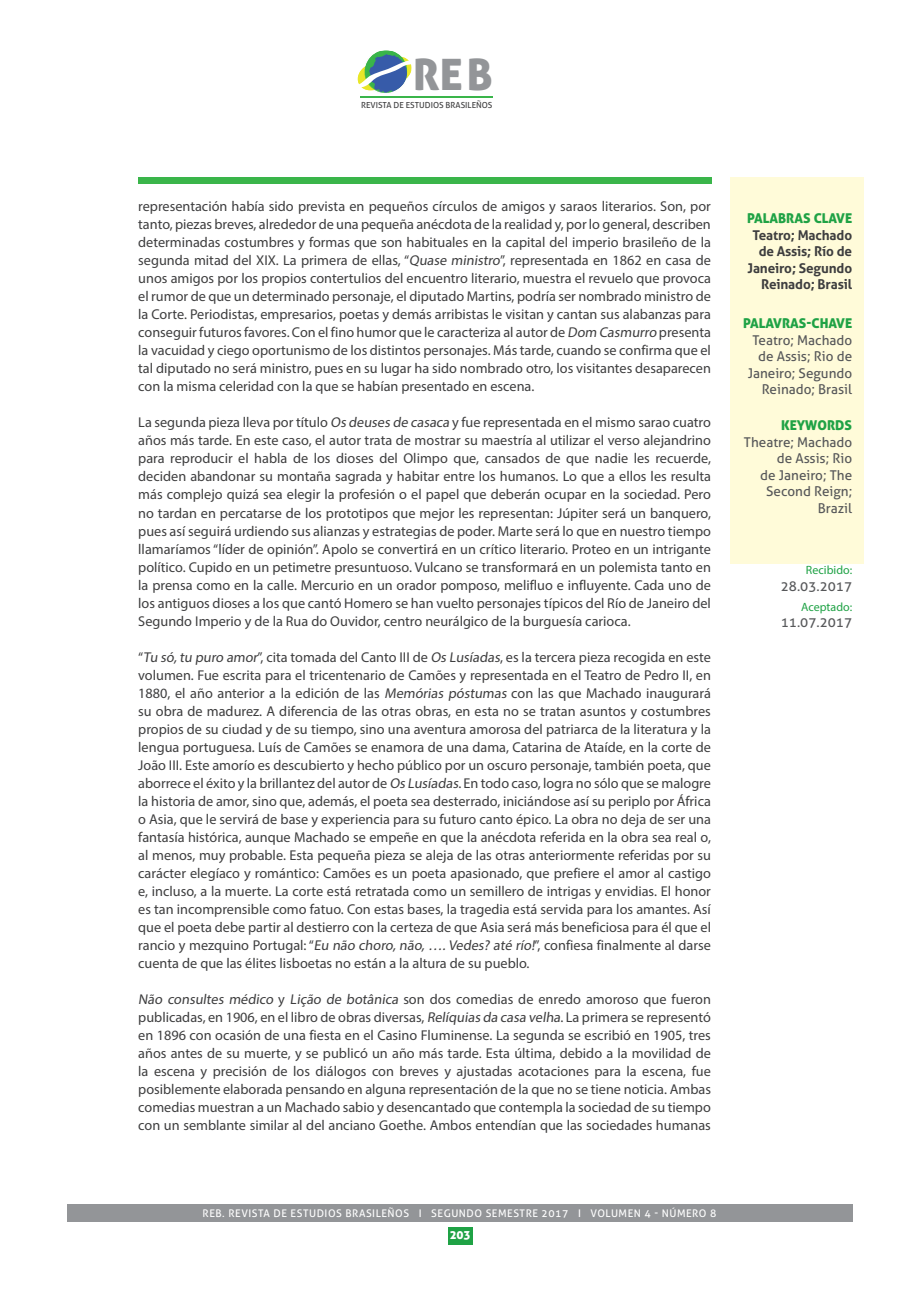
<style>
.page{position:relative;width:919px;height:1289px;background:#fff}
.page>*{position:absolute;margin:0;border:0;box-sizing:border-box;transform-origin:0 0}
.t1{font:43.35px "Aller Display";color:#939598}
.t2{font:14.25px/18px "Myriad Pro";color:#3e3e3f;text-align:justify}
.body{font:13.5px/16.5px "Aller";color:#57585a;text-align:right}
.t3{font:700 13.5px/16.5px "Aller";letter-spacing:-.01em;color:#3e3e3f;text-align:right}
.t4{font:13.5px "Aller Display";color:#1fa245}
.body-2{font:12px "Myriad Pro";color:#1fa245}
.t5{font:12px "Aller Display";color:#fff}
.t6{font:10.5px "Aller";letter-spacing:.05em;color:#fff}
.t7{font:8.4px "Aller";color:#3e3e3f}
</style>
<div class="page">
<img style="left:360px;top:50px;width:88px;height:47px">
<img style="left:365px;top:51px;width:41px;height:4px">
<svg style="left:357px;top:55px;width:59px;height:37px"></svg>
<hr style="left:360px;top:97px;width:133px;height:1px;background:#3ab54a">
<div style="left:67px;top:1203px;width:785px;height:18px;background:#939598"></div>
<div style="left:448px;top:1226px;width:24px;height:18px;background:#1fa245"></div>
<div style="left:138px;top:177px;width:573px;height:6px;background:#3ab54a"></div>
<div style="left:730px;top:177px;width:133px;height:386px;background:#fffbd9"></div>
<h1 class="t1" style="left:413px;top:47px;width:81px">REB</h1>
<p class="t7" style="left:361px;top:100px;width:133px">REVISTA DE ESTUDIOS BRASILEÑOS</p>
<p class="t2" style="left:138px;top:197px;width:574px">representación había sido prevista en pequeños círculos de amigos y saraos literarios. Son, por tanto, piezas breves, alrededor de una pequeña anécdota de la realidad y, por lo general, describen determinadas costumbres y formas que son habituales en la capital del imperio brasileño de la segunda mitad del XIX. La primera de ellas, “Quase ministro”, representada en 1862 en casa de unos amigos por los propios contertulios del encuentro literario, muestra el revuelo que provoca el rumor de que un determinado personaje, el diputado Martins, podría ser nombrado ministro de la Corte. Periodistas, empresarios, poetas y demás arribistas le visitan y cantan sus alabanzas para conseguir futuros favores. Con el fino humor que le caracteriza al autor de Dom Casmurro presenta la vacuidad y ciego oportunismo de los distintos personajes. Más tarde, cuando se confirma que el tal diputado no será ministro, pues en su lugar ha sido nombrado otro, los visitantes desaparecen con la misma celeridad con la que se habían presentado en escena.</p>
<p class="t2" style="left:138px;top:413px;width:574px">La segunda pieza lleva por título Os deuses de casaca y fue representada en el mismo sarao cuatro años más tarde. En este caso, el autor trata de mostrar su maestría al utilizar el verso alejandrino para reproducir el habla de los dioses del Olimpo que, cansados de que nadie les recuerde, deciden abandonar su montaña sagrada y habitar entre los humanos. Lo que a ellos les resulta más complejo quizá sea elegir la profesión o el papel que deberán ocupar en la sociedad. Pero no tardan en percatarse de los prototipos que mejor les representan: Júpiter será un banquero, pues así seguirá urdiendo sus alianzas y estrategias de poder. Marte será lo que en nuestro tiempo llamaríamos “líder de opinión”. Apolo se convertirá en un crítico literario. Proteo en un intrigante político. Cupido en un petimetre presuntuoso. Vulcano se transformará en un polemista tanto en la prensa como en la calle. Mercurio en un orador pomposo, melifluo e influyente. Cada uno de los antiguos dioses a los que cantó Homero se han vuelto personajes típicos del Río de Janeiro del Segundo Imperio y de la Rua do Ouvidor, centro neurálgico de la burguesía carioca.</p>
<p class="t2" style="left:138px;top:647px;width:574px">“Tu só,tu puro amor”, cita tomada del Canto III de Os Lusíadas, es la tercera pieza recogida en este volumen. Fue escrita para el tricentenario de Camões y representada en el Teatro de Pedro II, en 1880, el año anterior a la edición de las Memórias póstumas con las que Machado inaugurará su obra de madurez. A diferencia de las otras obras, en esta no se tratan asuntos y costumbres propios de su ciudad y de su tiempo, sino una aventura amorosa del patriarca de la literatura y la lengua portuguesa. Luís de Camões se enamora de una dama, Catarina de Ataíde, en la corte de João III. Este amorío es descubierto y hecho público por un oscuro personaje, también poeta, que aborrece el éxito y la brillantez del autor de Os Lusíadas. En todo caso, logra no sólo que se malogre la historia de amor, sino que, además, el poeta sea desterrado, iniciándose así su periplo por África o Asia, que le servirá de base y experiencia para su futuro canto épico. La obra no deja de ser una fantasía histórica, aunque Machado se empeñe en que la anécdota referida en la obra sea real o, al menos, muy probable. Esta pequeña pieza se aleja de las otras anteriormente referidas por su carácter elegíaco y romántico: Camões es un poeta apasionado, que prefiere el amor al castigo e, incluso, a la muerte. La corte está retratada como un semillero de intrigas y envidias. El honor es tan incomprensible como fatuo. Con estas bases, la tragedia está servida para los amantes. Así que el poeta debe partir al destierro con la certeza de que Asia será más beneficiosa para él que el rancio y mezquino Portugal: “Eu não choro, não, ….Vedes? até río!”, confiesa finalmente al darse cuenta de que las élites lisboetas no están a la altura de su pueblo.</p>
<p class="t2" style="left:138px;top:989px;width:574px">Não consultes médico y Lição de botânica son dos comedias de enredo amoroso que fueron publicadas, en 1906, en el libro de obras diversas, Relíquias da casa velha. La primera se representó en 1896 con ocasión de una fiesta en el Casino Fluminense. La segunda se escribió en 1905, tres años antes de su muerte, y se publicó un año más tarde. Esta última, debido a la movilidad de la escena y precisión de los diálogos con breves y ajustadas acotaciones para la escena, fue posiblemente elaborada pensando en alguna representación de la que no se tiene noticia. Ambas comedias muestran a un Machado sabio y desencantado que contempla la sociedad de su tiempo con un semblante similar al del anciano Goethe. Ambos entendían que las sociedades humanas</p>
<p class="t4" style="left:747px;top:210px;width:106px">PALABRAS CLAVE</p>
<p class="t3" style="left:747px;top:226px;width:106px">Teatro; Machado de Assis; Río de<br>Janeiro; Segundo<br>Reinado; Brasil</p>
<p class="t4" style="left:743px;top:315px;width:110px">PALAVRAS-CHAVE</p>
<p class="body" style="left:747px;top:331px;width:106px">Teatro; Machado de Assis; Rio de<br>Janeiro; Segundo<br>Reinado; Brasil</p>
<p class="t4" style="left:781px;top:417px;width:72px">KEYWORDS</p>
<p class="body" style="left:743px;top:433px;width:110px">Theatre; Machado de Assis; Rio<br>de Janeiro; The<br>Second Reign;<br>Brazil</p>
<p class="body-2" style="left:805px;top:563px;width:48px">Recibido:</p>
<p class="body" style="left:780px;top:578px;width:73px">28.03.2017</p>
<p class="body-2" style="left:801px;top:599px;width:52px">Aceptado:</p>
<p class="body" style="left:780px;top:614px;width:73px">11.07.2017</p>
<p class="t6" style="left:202px;top:1206px;width:515px">REB. REVISTA DE ESTUDIOS BRASILEÑOS I SEGUNDO SEMESTRE 2017 I VOLUMEN 4 - NÚMERO 8</p>
<p class="t5" style="left:450px;top:1227px;width:21px">203</p>
</div>
